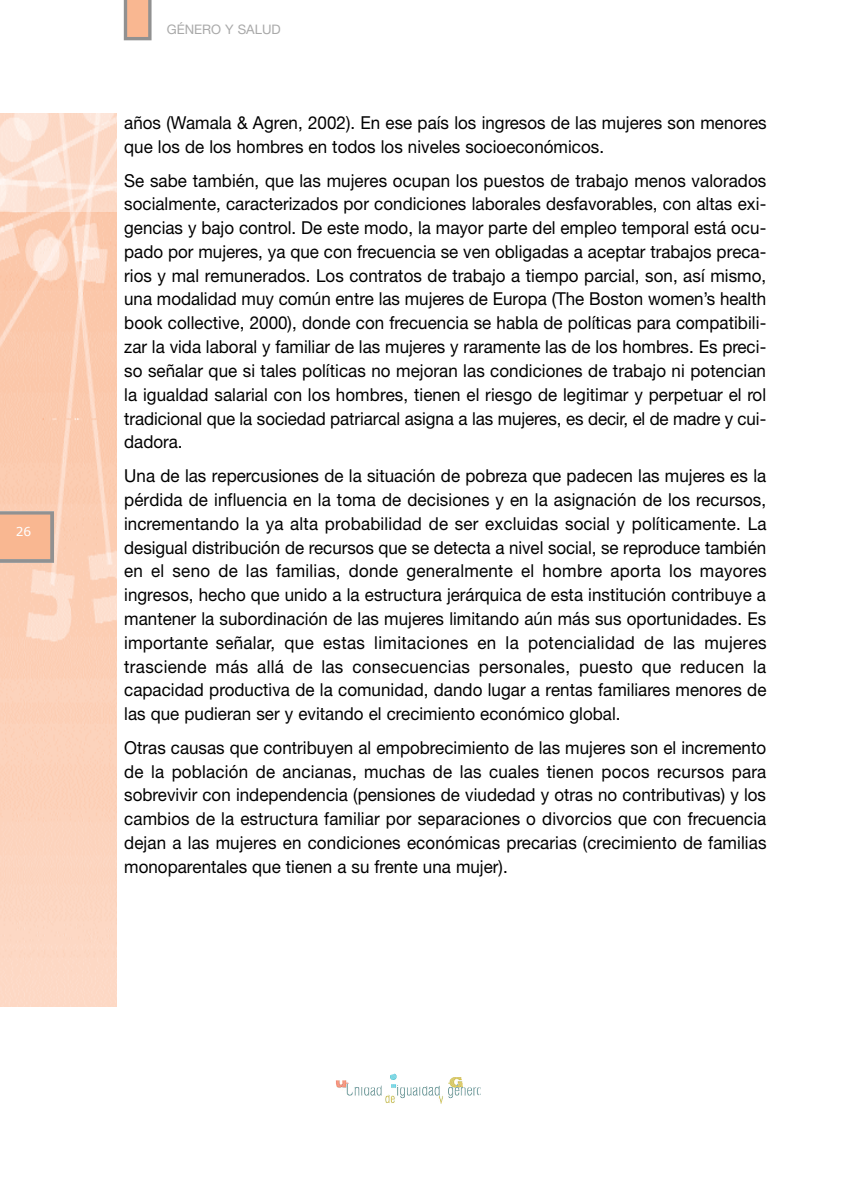
<style>
.page{position:relative;width:844px;height:1191px;background:#fff}
.page>*{position:absolute;margin:0;border:0;box-sizing:border-box;transform-origin:0 0}
.t1{font:17.85px/23.8px "Helvetica Neue";color:#000;text-align:justify;scale:.95 1}
.t2{font:13.12px "Helvetica Neue";color:#a9a9a9}
.t3{font:12.25px "Verdana";color:#fff}
</style>
<div class="page">
<img style="left:0;top:212px;width:116px;height:794px">
<img style="left:0;top:114px;width:116px;height:98px">
<svg style="left:0;top:511px;width:54px;height:52px;background:#e4b091"></svg>
<svg style="left:124px;top:0;width:27px;height:40px"></svg>
<img style="left:335px;top:1074px;width:145px;height:29px">
<p class="t3" style="left:16px;top:524px;width:17px">26</p>
<p class="t2" style="left:167px;top:25px;width:116px">GÉNERO Y SALUD</p>
<p class="t1" style="left:124px;top:112px;width:677px">años (Wamala &amp; Agren, 2002). En ese país los ingresos de las mujeres son menores que los de los hombres en todos los niveles socioeconómicos.</p>
<p class="t1" style="left:124px;top:170px;width:677px">Se sabe también, que las mujeres ocupan los puestos de trabajo menos valorados socialmente, caracterizados por condiciones laborales desfavorables, con altas exi&shy;gencias y bajo control. De este modo, la mayor parte del empleo temporal está ocu&shy;pado por mujeres, ya que con frecuencia se ven obligadas a aceptar trabajos preca&shy;rios y mal remunerados. Los contratos de trabajo a tiempo parcial, son, así mismo, una modalidad muy común entre las mujeres de Europa (The Boston women’s health book collective, 2000), donde con frecuencia se habla de políticas para compatibili&shy;zar la vida laboral y familiar de las mujeres y raramente las de los hombres. Es preci&shy;so señalar que si tales políticas no mejoran las condiciones de trabajo ni potencian la igualdad salarial con los hombres, tienen el riesgo de legitimar y perpetuar el rol tradicional que la sociedad patriarcal asigna a las mujeres, es decir, el de madre y cui&shy;dadora.</p>
<p class="t1" style="left:124px;top:466px;width:677px">Una de las repercusiones de la situación de pobreza que padecen las mujeres es la pérdida de influencia en la toma de decisiones y en la asignación de los recursos, incrementando la ya alta probabilidad de ser excluidas social y políticamente. La desigual distribución de recursos que se detecta a nivel social, se reproduce también en el seno de las familias, donde generalmente el hombre aporta los mayores ingresos, hecho que unido a la estructura jerárquica de esta institución contribuye a mantener la subordinación de las mujeres limitando aún más sus oportunidades. Es importante señalar, que estas limitaciones en la potencialidad de las mujeres trasciende más allá de las consecuencias personales, puesto que reducen la capacidad productiva de la comunidad, dando lugar a rentas familiares menores de las que pudieran ser y evitando el crecimiento económico global.</p>
<p class="t1" style="left:124px;top:737px;width:677px">Otras causas que contribuyen al empobrecimiento de las mujeres son el incremento de la población de ancianas, muchas de las cuales tienen pocos recursos para sobrevivir con independencia (pensiones de viudedad y otras no contributivas) y los cambios de la estructura familiar por separaciones o divorcios que con frecuencia dejan a las mujeres en condiciones económicas precarias (crecimiento de familias monoparentales que tienen a su frente una mujer).</p>
</div>
